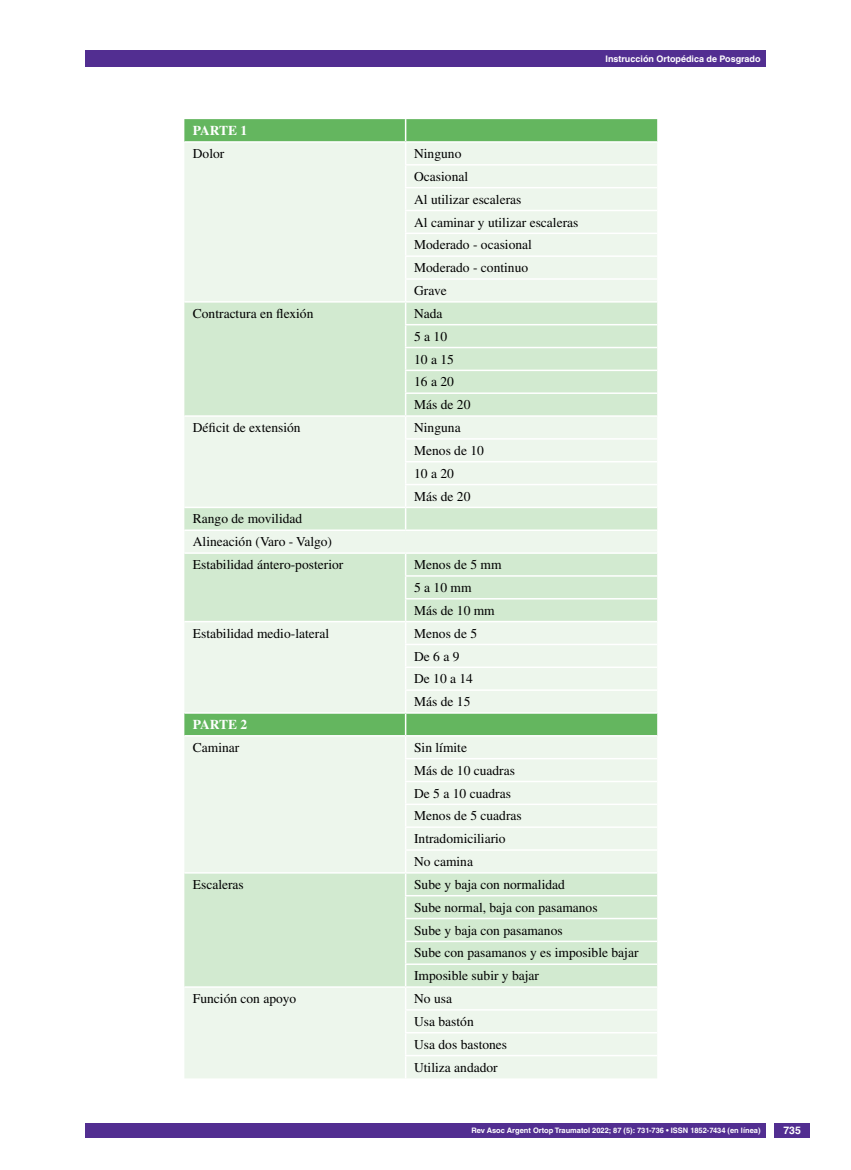
<style>
.page{position:relative;width:851px;height:1170px;background:#fff}
.page>*{position:absolute;margin:0;border:0;box-sizing:border-box;transform-origin:0 0}
.t1{font:13.5px/22.8px "Times LT Std";color:#000}
.t2{font:700 13.5px "Times LT Std";letter-spacing:-.035em;color:#fff}
.t3{font:700 10.5px "Helvetica LT Std";color:#fff}
.t4{font:700 9px "Helvetica LT Std";color:#fff}
.t5{font:700 7.5px "Helvetica LT Std";color:#fff}
</style>
<div class="page">
<div style="left:85px;top:50px;width:680px;height:17px;background:#522e91"></div>
<div style="left:85px;top:1123px;width:680px;height:14px;background:#522e91"></div>
<div style="left:774px;top:1123px;width:35px;height:14px;background:#522e91"></div>
<div style="left:184px;top:119px;width:473px;height:22px;background:#64b65f"></div>
<div style="left:184px;top:143px;width:473px;height:935px;background:#edf6ec"></div>
<svg style="left:184px;top:302px;width:473px;height:684px;background:#dceeda"></svg>
<hr style="left:405px;top:164px;width:252px;height:1px;background:#fff">
<hr style="left:405px;top:187px;width:252px;height:1px;background:#fff">
<hr style="left:405px;top:210px;width:252px;height:1px;background:#fff">
<hr style="left:405px;top:232px;width:252px;height:2px;background:#fff">
<hr style="left:405px;top:255px;width:252px;height:2px;background:#fff">
<hr style="left:405px;top:278px;width:252px;height:2px;background:#fff">
<hr style="left:184px;top:301px;width:221px;height:1px;background:#fff">
<hr style="left:405px;top:301px;width:252px;height:1px;background:#fff">
<hr style="left:405px;top:324px;width:252px;height:1px;background:#fff">
<hr style="left:405px;top:347px;width:252px;height:1px;background:#fff">
<hr style="left:405px;top:369px;width:252px;height:2px;background:#fff">
<hr style="left:405px;top:392px;width:252px;height:2px;background:#fff">
<hr style="left:184px;top:415px;width:221px;height:2px;background:#fff">
<hr style="left:405px;top:415px;width:252px;height:2px;background:#fff">
<hr style="left:405px;top:438px;width:252px;height:1px;background:#fff">
<hr style="left:405px;top:461px;width:252px;height:1px;background:#fff">
<hr style="left:405px;top:484px;width:252px;height:1px;background:#fff">
<hr style="left:184px;top:506px;width:221px;height:2px;background:#fff">
<hr style="left:405px;top:506px;width:252px;height:2px;background:#fff">
<svg style="left:405px;top:119px;width:1px;height:410px"></svg>
<hr style="left:184px;top:529px;width:221px;height:2px;background:#fff">
<hr style="left:405px;top:529px;width:252px;height:2px;background:#fff">
<hr style="left:184px;top:552px;width:221px;height:2px;background:#fff">
<hr style="left:405px;top:552px;width:252px;height:2px;background:#fff">
<hr style="left:405px;top:575px;width:252px;height:1px;background:#fff">
<hr style="left:405px;top:598px;width:252px;height:1px;background:#fff">
<hr style="left:184px;top:620px;width:221px;height:2px;background:#fff">
<hr style="left:405px;top:620px;width:252px;height:2px;background:#fff">
<hr style="left:405px;top:643px;width:252px;height:2px;background:#fff">
<hr style="left:405px;top:666px;width:252px;height:2px;background:#fff">
<hr style="left:405px;top:689px;width:252px;height:1px;background:#fff">
<hr style="left:184px;top:712px;width:221px;height:1px;background:#fff">
<hr style="left:405px;top:712px;width:252px;height:1px;background:#fff">
<hr style="left:184px;top:735px;width:221px;height:1px;background:#fff">
<hr style="left:405px;top:735px;width:252px;height:1px;background:#fff">
<hr style="left:405px;top:757px;width:252px;height:2px;background:#fff">
<hr style="left:405px;top:780px;width:252px;height:2px;background:#fff">
<hr style="left:405px;top:803px;width:252px;height:2px;background:#fff">
<hr style="left:405px;top:826px;width:252px;height:1px;background:#fff">
<hr style="left:405px;top:849px;width:252px;height:1px;background:#fff">
<hr style="left:184px;top:872px;width:221px;height:1px;background:#fff">
<hr style="left:405px;top:872px;width:252px;height:1px;background:#fff">
<hr style="left:405px;top:894px;width:252px;height:2px;background:#fff">
<hr style="left:405px;top:917px;width:252px;height:2px;background:#fff">
<hr style="left:405px;top:940px;width:252px;height:2px;background:#fff">
<hr style="left:405px;top:963px;width:252px;height:1px;background:#fff">
<hr style="left:184px;top:986px;width:221px;height:1px;background:#fff">
<hr style="left:405px;top:986px;width:252px;height:1px;background:#fff">
<hr style="left:405px;top:1009px;width:252px;height:1px;background:#fff">
<hr style="left:405px;top:1031px;width:252px;height:2px;background:#fff">
<hr style="left:405px;top:1054px;width:252px;height:2px;background:#fff">
<svg style="left:405px;top:554px;width:1px;height:524px"></svg>
<p class="t2" style="left:193px;top:122px;width:56px">PARTE 1</p>
<p class="t1" style="left:193px;top:142px;width:33px">Dolor</p>
<p class="t1" style="left:414px;top:142px;width:166px">Ninguno<br>Ocasional<br>Al utilizar escaleras<br>Al caminar y utilizar escaleras<br>Moderado - ocasional<br>Moderado - continuo<br>Grave</p>
<p class="t1" style="left:193px;top:302px;width:122px">Contractura en flexión</p>
<p class="t1" style="left:414px;top:302px;width:58px">Nada<br>5 a 10<br>10 a 15<br>16 a 20<br>Más de 20</p>
<p class="t1" style="left:193px;top:416px;width:109px">Déficit de extensión</p>
<p class="t1" style="left:414px;top:416px;width:71px">Ninguna<br>Menos de 10<br>10 a 20<br>Más de 20</p>
<p class="t1" style="left:193px;top:507px;width:152px">Rango de movilidad<br>Alineación (Varo - Valgo)<br>Estabilidad ántero-posterior</p>
<p class="t1" style="left:414px;top:553px;width:89px">Menos de 5 mm<br>5 a 10 mm<br>Más de 10 mm</p>
<p class="t4" style="left:605px;top:53px;width:156px">Instrucción Ortopédica de Posgrado</p>
<p class="t1" style="left:193px;top:621px;width:138px">Estabilidad medio-lateral</p>
<p class="t1" style="left:414px;top:621px;width:64px">Menos de 5<br>De 6 a 9<br>De 10 a 14<br>Más de 15</p>
<p class="t2" style="left:193px;top:716px;width:56px">PARTE 2</p>
<p class="t1" style="left:193px;top:735px;width:48px">Caminar</p>
<p class="t1" style="left:414px;top:735px;width:109px">Sin límite<br>Más de 10 cuadras<br>De 5 a 10 cuadras<br>Menos de 5 cuadras<br>Intradomiciliario<br>No camina</p>
<p class="t1" style="left:193px;top:872px;width:52px">Escaleras</p>
<p class="t1" style="left:414px;top:872px;width:226px">Sube y baja con normalidad<br>Sube normal, baja con pasamanos<br>Sube y baja con pasamanos<br>Sube con pasamanos y es imposible bajar<br>Imposible subir y bajar</p>
<p class="t1" style="left:193px;top:987px;width:105px">Función con apoyo</p>
<p class="t1" style="left:414px;top:987px;width:94px">No usa<br>Usa bastón<br>Usa dos bastones<br>Utiliza andador</p>
<p class="t5" style="left:471px;top:1125px;width:290px">Rev Asoc Argent Ortop Traumatol 2022; 87 (5): 731-736 • ISSN 1852-7434 (en línea)</p>
<p class="t3" style="left:783px;top:1124px;width:19px">735</p>
</div>
